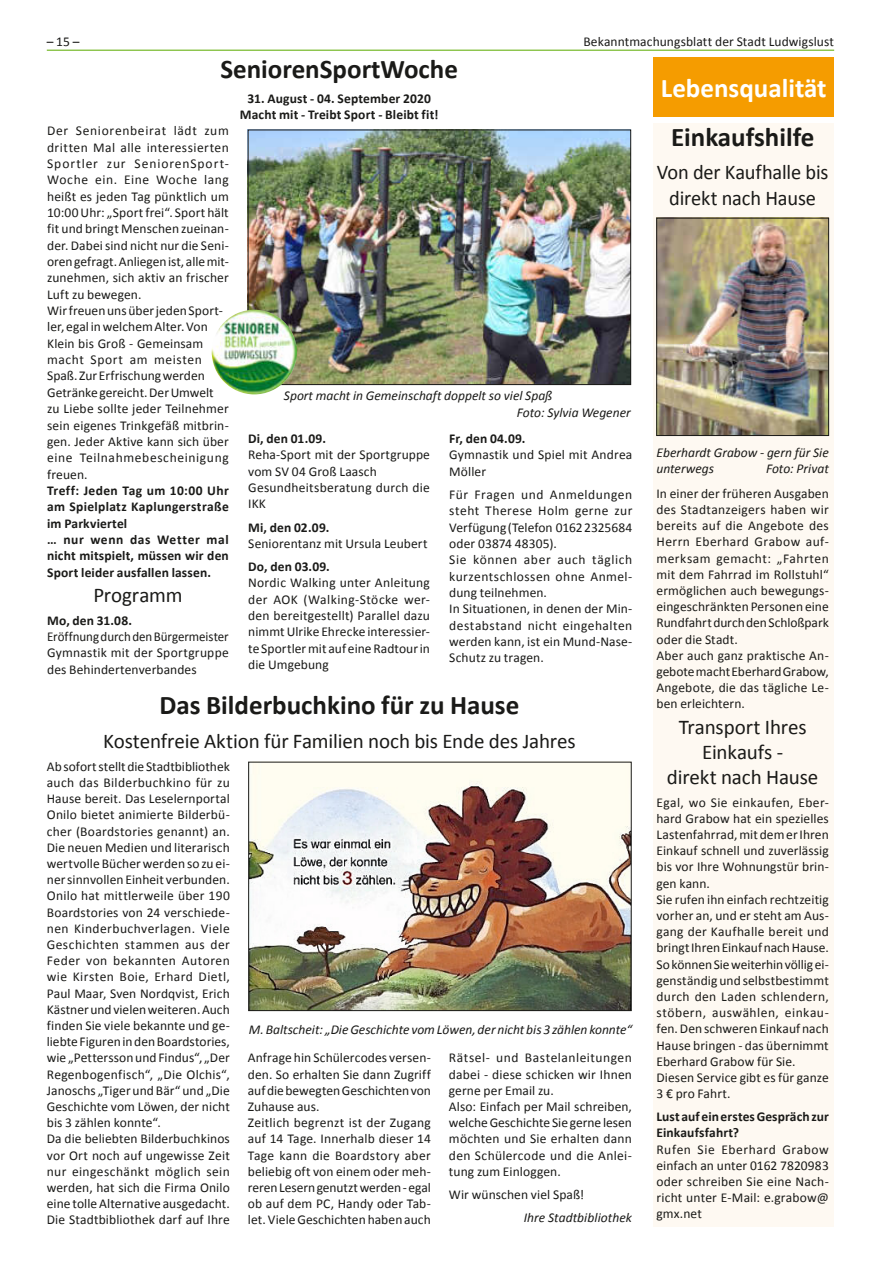
<style>
.page{position:relative;width:881px;height:1263px;background:#fff}
.page>*{position:absolute;margin:0;border:0;box-sizing:border-box;transform-origin:0 0}
.t1{font:700 27px "Calibri";color:#1a1a18}
.t2{font:700 27px "Calibri";color:#fff}
.t3{font:21px/25.2px "Calibri";letter-spacing:-.01em;color:#1a1a18;text-align:center}
.t4{font:13.5px/16.2px "Calibri";letter-spacing:.01em;color:#1a1a18}
.t5{font:700 13.5px/16.4px "Calibri";letter-spacing:.01em;color:#1a1a18}
.t6{font:italic 13.5px/16.5px "Calibri";color:#1a1a18}
.t7{font:13.5px/16.4px "Calibri";letter-spacing:.01em;color:#1a1a18;text-align:justify;scale:.96 1}
</style>
<div class="page">
<hr style="left:47px;top:50px;width:786px;height:1px;background:#75b828">
<div style="left:653px;top:57px;width:180px;height:60px;background:#f59c00"></div>
<div style="left:653px;top:123px;width:180px;height:1104px;background:#fef9f2"></div>
<img style="left:658px;top:220px;width:168px;height:214px">
<div style="left:656px;top:218px;width:172px;height:218px;border:1px solid #1a1a18"></div>
<img style="left:250px;top:764px;width:379px;height:245px">
<div style="left:248px;top:762px;width:383px;height:249px;border:1px solid #1a1a18"></div>
<img style="left:250px;top:132px;width:378px;height:251px">
<div style="left:248px;top:130px;width:382px;height:255px;border:1px solid #1a1a18"></div>
<img style="left:212px;top:310px;width:85px;height:84px;border-radius:42px">
<p class="t4" style="left:47px;top:34px;width:34px">– 15 –</p>
<p class="t4" style="left:583px;top:34px;width:252px">Bekanntmachungsblatt der Stadt Ludwigslust</p>
<h1 class="t2" style="left:660px;top:71px;width:167px">Lebensqualität</h1>
<h1 class="t1" style="left:670px;top:119px;width:145px">Einkaufshilfe</h1>
<h2 class="t3" style="left:656px;top:160px;width:173px">Von der Kaufhalle bis direkt nach Hause</h2>
<h1 class="t1" style="left:220px;top:51px;width:239px">SeniorenSportWoche</h1>
<p class="t5" style="left:240px;top:90px;width:200px;text-align:center">31. August - 04. September 2020<br>Macht mit - Treibt Sport - Bleibt fit!</p>
<p class="t4" style="left:47px;top:123px;width:183px">Der Seniorenbeirat lädt zum dritten Mal alle interessierten<br>Sportler zur SeniorenSport-<br>Woche ein. Eine Woche lang heißt es jeden Tag pünktlich um<br>10:00 Uhr: „Sport frei“. Sport hält fit und bringt Menschen zueinan&shy;der. Dabei sind nicht nur die Seni&shy;oren gefragt. Anliegen ist, alle mit&shy;zunehmen, sich aktiv an frischer<br>Luft zu bewegen.<br>Wir freuen uns über jeden Sport&shy;ler, egal in welchem Alter. Von<br>Klein bis Groß - Gemeinsam macht Sport am meisten<br>Spaß. Zur Erfrischung werden<br>Getränke gereicht. Der Umwelt zu Liebe sollte jeder Teilnehmer sein eigenes Trinkgefäß mitbrin&shy;gen. Jeder Aktive kann sich über eine Teilnahmebescheinigung freuen.</p>
<p class="t5" style="left:47px;top:482px;width:183px">Treff: Jeden Tag um 10:00 Uhr am Spielplatz Kaplungerstraße im Parkviertel<br>… nur wenn das Wetter mal nicht mitspielt, müssen wir den<br>Sport leider ausfallen lassen.</p>
<h2 class="t3" style="left:93px;top:582px;width:91px">Programm</h2>
<p class="t5" style="left:47px;top:612px;width:86px">Mo, den 31.08.</p>
<p class="t7" style="left:47px;top:628px;width:191px">Eröffnung durch den Bürgermeister Gymnastik mit der Sportgruppe des Behindertenverbandes</p>
<p class="t6" style="left:516px;top:387px;width:115px;text-indent:-233px">Sport macht in Gemeinschaft doppelt so viel Spaß<br>Foto: Sylvia Wegener</p>
<p class="t5" style="left:248px;top:430px;width:79px">Di, den 01.09.</p>
<p class="t4" style="left:248px;top:447px;width:183px">Reha-Sport mit der Sportgruppe vom SV 04 Groß Laasch<br>Gesundheitsberatung durch die<br>IKK</p>
<p class="t5" style="left:248px;top:519px;width:83px">Mi, den 02.09.</p>
<p class="t4" style="left:248px;top:535px;width:181px">Seniorentanz mit Ursula Leubert</p>
<p class="t5" style="left:248px;top:558px;width:83px">Do, den 03.09.</p>
<p class="t4" style="left:248px;top:575px;width:183px;text-align:justify">Nordic Walking unter Anleitung der AOK (Walking-Stöcke wer&shy;den bereitgestellt) Parallel dazu nimmt Ulrike Ehrecke interessier&shy;te Sportler mit auf eine Radtour in die Umgebung</p>
<p class="t5" style="left:449px;top:430px;width:78px">Fr, den 04.09.</p>
<p class="t4" style="left:449px;top:447px;width:184px">Gymnastik und Spiel mit Andrea<br>Möller</p>
<p class="t4" style="left:449px;top:486px;width:184px">Für Fragen und Anmeldungen steht Therese Holm gerne zur<br>Verfügung (Telefon 0162 2325684 oder 03874 48305).<br>Sie können aber auch täglich kurzentschlossen ohne Anmel&shy;dung teilnehmen.<br>In Situationen, in denen der Min&shy;destabstand nicht eingehalten werden kann, ist ein Mund-Nase-<br>Schutz zu tragen.</p>
<p class="t6" style="left:656px;top:443px;width:174px">Eberhardt Grabow - gern für Sie unterwegs</p>
<p class="t6" style="left:765px;top:460px;width:64px">Foto: Privat</p>
<p class="t4" style="left:656px;top:485px;width:174px">In einer der früheren Ausgaben des Stadtanzeigers haben wir bereits auf die Angebote des<br>Herrn Eberhard Grabow auf&shy;merksam gemacht: „Fahrten mit dem Fahrrad im Rollstuhl“ ermöglichen auch bewegungs&shy;eingeschränkten Personen eine<br>Rundfahrt durch den Schloßpark oder die Stadt.<br>Aber auch ganz praktische An&shy;gebote macht Eberhard Grabow,<br>Angebote, die das tägliche Le&shy;ben erleichtern.</p>
<h2 class="t3" style="left:666px;top:714px;width:153px">Transport Ihres<br>Einkaufs -<br>direkt nach Hause</h2>
<p class="t4" style="left:656px;top:794px;width:174px">Egal, wo Sie einkaufen, Eber&shy;hard Grabow hat ein spezielles<br>Lastenfahrrad, mit dem er Ihren<br>Einkauf schnell und zuverlässig bis vor Ihre Wohnungstür brin&shy;gen kann.<br>Sie rufen ihn einfach rechtzeitig vorher an, und er steht am Aus&shy;gang der Kaufhalle bereit und bringt Ihren Einkauf nach Hause.<br>So können Sie weiterhin völlig ei&shy;genständig und selbstbestimmt durch den Laden schlendern, stöbern, auswählen, einkau&shy;fen. Den schweren Einkauf nach<br>Hause bringen - das übernimmt<br>Eberhard Grabow für Sie.<br>Diesen Service gibt es für ganze<br>3 € pro Fahrt.</p>
<p class="t5" style="left:656px;top:1108px;width:174px">Lust auf ein erstes Gespräch zur<br>Einkaufsfahrt?</p>
<p class="t4" style="left:656px;top:1141px;width:174px;text-align:justify">Rufen Sie Eberhard Grabow einfach an unter 0162 7820983 oder schreiben Sie eine Nach&shy;richt unter E-Mail: e.grabow@ gmx.net</p>
<h1 class="t1" style="left:159px;top:688px;width:361px">Das Bilderbuchkino für zu Hause</h1>
<h2 class="t3" style="left:103px;top:729px;width:473px">Kostenfreie Aktion für Familien noch bis Ende des Jahres</h2>
<p class="t4" style="left:47px;top:758px;width:184px">Ab sofort stellt die Stadtbibliothek auch das Bilderbuchkino für zu<br>Hause bereit. Das Leselernportal<br>Onilo bietet animierte Bilderbü&shy;cher (Boardstories genannt) an.<br>Die neuen Medien und literarisch wertvolle Bücher werden so zu ei&shy;ner sinnvollen Einheit verbunden.<br>Onilo hat mittlerweile über 190<br>Boardstories von 24 verschiede&shy;nen Kinderbuchverlagen. Viele<br>Geschichten stammen aus der<br>Feder von bekannten Autoren wie Kirsten Boie, Erhard Dietl,<br>Paul Maar, Sven Nordqvist, Erich<br>Kästner und vielen weiteren. Auch finden Sie viele bekannte und ge&shy;liebte Figuren in den Boardstories, wie „Pettersson und Findus“, „Der<br>Regenbogenfisch“, „Die Olchis“,<br>Janoschs „Tiger und Bär“ und „Die<br>Geschichte vom Löwen, der nicht bis 3 zählen konnte“.<br>Da die beliebten Bilderbuchkinos vor Ort noch auf ungewisse Zeit nur eingeschänkt möglich sein werden, hat sich die Firma Onilo eine tolle Alternative ausgedacht.<br>Die Stadtbibliothek darf auf Ihre</p>
<p class="t6" style="left:249px;top:1020px;width:384px">M. Baltscheit: „Die Geschichte vom Löwen, der nicht bis 3 zählen konnte“</p>
<p class="t4" style="left:248px;top:1050px;width:184px">Anfrage hin Schülercodes versen&shy;den. So erhalten Sie dann Zugriff auf die bewegten Geschichten von<br>Zuhause aus.<br>Zeitlich begrenzt ist der Zugang auf 14 Tage. Innerhalb dieser 14<br>Tage kann die Boardstory aber beliebig oft von einem oder meh&shy;reren Lesern genutzt werden - egal ob auf dem PC, Handy oder Tab&shy;let. Viele Geschichten haben auch</p>
<p class="t4" style="left:449px;top:1050px;width:184px">Rätsel- und Bastelanleitungen dabei - diese schicken wir Ihnen gerne per Email zu.<br>Also: Einfach per Mail schreiben, welche Geschichte Sie gerne lesen möchten und Sie erhalten dann den Schülercode und die Anlei&shy;tung zum Einloggen.</p>
<p class="t4" style="left:449px;top:1186px;width:137px">Wir wünschen viel Spaß!</p>
<p class="t6" style="left:523px;top:1208px;width:110px">Ihre Stadtbibliothek</p>
</div>
